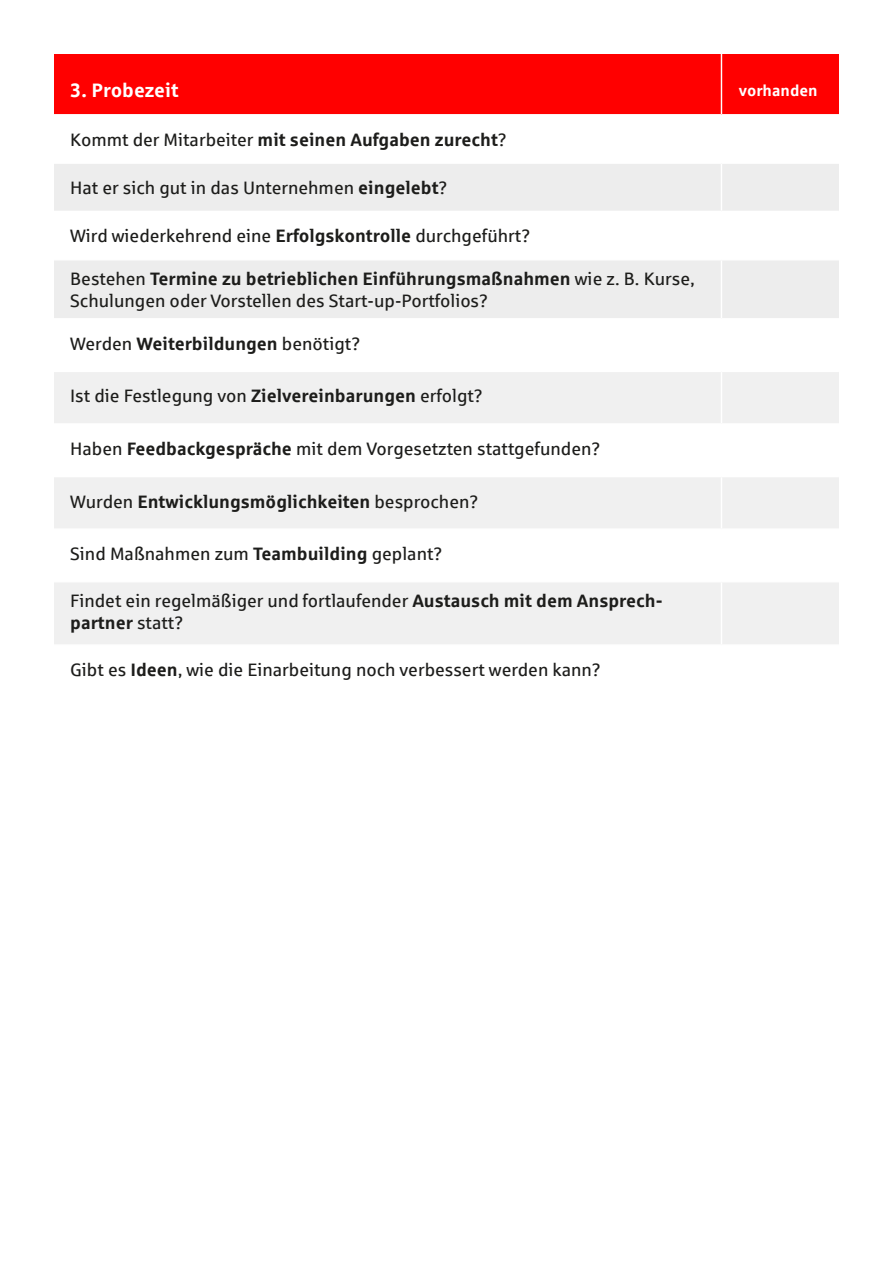
<style>
.page{position:relative;width:893px;height:1263px;background:#fff}
.page>*{position:absolute;margin:0;border:0;box-sizing:border-box;transform-origin:0 0}
.t1{font:700 19.5px "Sparkasse Rg";color:#fff}
.t2{font:18px/21.6px "Sparkasse Rg";color:#1d1d1b}
.t3{font:700 18px "Sparkasse Rg";color:#1d1d1b}
.t4{font:700 15.75px "Sparkasse Rg";color:#fff}
.s1{font-weight:400}
.s2{font-weight:700}
</style>
<div class="page">
<div style="left:54px;top:54px;width:785px;height:60px;background:#f00"></div>
<svg style="left:54px;top:164px;width:785px;height:154px;fill:#ededed"></svg>
<svg style="left:54px;top:372px;width:785px;height:272px;fill:#f0f0f0"></svg>
<hr style="left:721px;top:54px;width:1px;height:60px;background:#fff">
<hr style="left:721px;top:164px;width:1px;height:47px;background:#fff">
<hr style="left:54px;top:211px;width:667px;height:1px;background:#fff">
<hr style="left:721px;top:211px;width:118px;height:1px;background:#fff">
<hr style="left:721px;top:212px;width:1px;height:47px;background:#fff">
<hr style="left:54px;top:259px;width:667px;height:1px;background:#fff">
<hr style="left:721px;top:259px;width:118px;height:1px;background:#fff">
<hr style="left:721px;top:260px;width:1px;height:58px;background:#fff">
<hr style="left:721px;top:372px;width:1px;height:51px;background:#fff">
<hr style="left:54px;top:423px;width:667px;height:2px;background:#fff">
<hr style="left:721px;top:423px;width:118px;height:2px;background:#fff">
<hr style="left:721px;top:425px;width:1px;height:51px;background:#fff">
<hr style="left:54px;top:476px;width:667px;height:1px;background:#fff">
<hr style="left:721px;top:476px;width:118px;height:1px;background:#fff">
<hr style="left:721px;top:477px;width:1px;height:51px;background:#fff">
<hr style="left:54px;top:528px;width:667px;height:2px;background:#fff">
<hr style="left:721px;top:528px;width:118px;height:2px;background:#fff">
<hr style="left:721px;top:530px;width:1px;height:51px;background:#fff">
<hr style="left:54px;top:581px;width:667px;height:1px;background:#fff">
<hr style="left:721px;top:581px;width:118px;height:1px;background:#fff">
<hr style="left:721px;top:582px;width:1px;height:62px;background:#fff">
<p class="t1" style="left:70px;top:78px;width:110px">3. Probezeit</p>
<p class="t4" style="left:739px;top:80px;width:80px">vorhanden</p>
<p class="t3" style="left:70px;top:128px;width:438px"><span class="s1">Kommt der Mitarbeiter</span> mit seinen Aufgaben zurecht<span class="s1">?</span></p>
<p class="t2" style="left:70px;top:177px;width:379px">Hat er sich gut in das Unternehmen <span class="s2">eingelebt</span>?</p>
<p class="t2" style="left:70px;top:225px;width:462px">Wird wiederkehrend eine <span class="s2">Erfolgskontrolle</span> durchgeführt?</p>
<p class="t2" style="left:70px;top:268px;width:626px">Bestehen <span class="s2">Termine zu betrieblichen Einführungsmaßnahmen</span> wie z. B. Kurse,<br>Schulungen oder Vorstellen des Start-up-Portfolios?</p>
<p class="t2" style="left:70px;top:332px;width:292px">Werden <span class="s2">Weiterbildungen</span> benötigt?</p>
<p class="t2" style="left:70px;top:385px;width:414px">Ist die Festlegung von <span class="s2">Zielvereinbarungen</span> erfolgt?</p>
<p class="t2" style="left:70px;top:437px;width:532px">Haben <span class="s2">Feedbackgespräche</span> mit dem Vorgesetzten stattgefunden?</p>
<p class="t3" style="left:70px;top:490px;width:410px"><span class="s1">Wurden</span> Entwicklungsmöglichkeiten <span class="s1">besprochen?</span></p>
<p class="t2" style="left:70px;top:542px;width:374px">Sind Maßnahmen zum <span class="s2">Teambuilding</span> geplant?</p>
<p class="t2" style="left:70px;top:590px;width:594px">Findet ein regelmäßiger und fortlaufender <span class="s2">Austausch mit dem Ansprech&shy;partner</span> statt?</p>
<p class="t2" style="left:70px;top:658px;width:532px">Gibt es <span class="s2">Ideen</span>, wie die Einarbeitung noch verbessert werden kann?</p>
</div>
